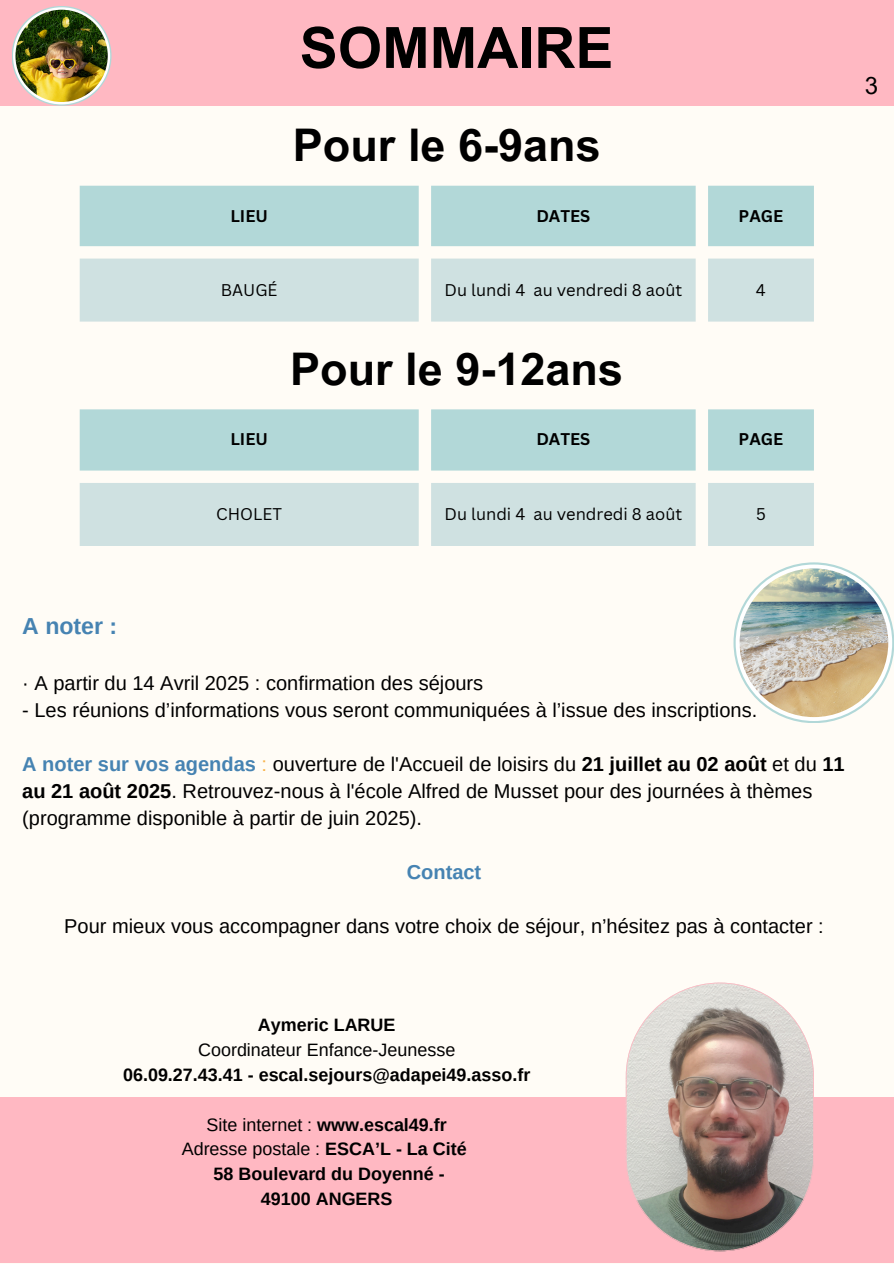
<style>
.page{position:relative;width:894px;height:1264px;background:#fff}
.page>*{position:absolute;margin:0;border:0;box-sizing:border-box;transform-origin:0 0}
.t1{font:700 57px "Arial MT Pro";color:#000}
.t2{font:700 45px "Arial MT Pro";color:#000}
.t3{font:24px "Arial MT Pro";color:#000}
.t4{font:700 23.1px "Arimo";color:#4683b2}
.t5{font:20.1px/27px "Arimo";color:#000}
.t6{font:700 20.1px "Arimo";color:#4683b2}
.t7{font:700 18px "Arimo";color:#000}
.t8{font:18px "Arimo";color:#000}
.t9{font:16.5px "Canva Sans";color:#000}
.t10{font:700 16.5px "Canva Sans";color:#000}
.s1{font-weight:700;color:#4683b2}
.s2{color:#f8b34a}
.s3{font-weight:700}
.s4{font-weight:400}
</style>
<div class="page">
<div style="left:0;top:0;width:893px;height:1263px;background:#fffcf6"></div>
<div style="left:0;top:1097px;width:893px;height:166px;background:#ffb8c2"></div>
<div style="left:0;top:0;width:893px;height:106px;background:#ffb8c2"></div>
<div style="left:80px;top:186px;width:733px;height:60px;background:#b2d8d8"></div>
<div style="left:80px;top:258px;width:733px;height:63px;background:#cfe1e1"></div>
<div style="left:80px;top:409px;width:733px;height:61px;background:#b2d8d8"></div>
<div style="left:80px;top:483px;width:733px;height:63px;background:#cfe1e1"></div>
<img style="left:625px;top:982px;width:188px;height:269px">
<svg style="left:12px;top:6px;width:99px;height:100px"></svg>
<svg style="left:13px;top:7px;width:97px;height:97px"></svg>
<img style="left:15px;top:10px;width:93px;height:92px;border-radius:50%">
<svg style="left:733px;top:562px;width:160px;height:161px"></svg>
<svg style="left:735px;top:564px;width:156px;height:157px;fill:#fff"></svg>
<img style="left:739px;top:568px;width:149px;height:149px;border-radius:50%">
<h5 class="t1" style="left:300px;top:27px;width:315px">SOMMAIRE</h5>
<h6 class="t2" style="left:293px;top:128px;width:309px">Pour le 6-9ans</h6>
<p class="t10" style="left:230px;top:204px;width:39px">LIEU</p>
<h1 class="t10" style="left:536px;top:204px;width:56px">DATES</h1>
<h2 class="t10" style="left:738px;top:204px;width:46px">PAGE</h2>
<p class="t9" style="left:221px;top:278px;width:58px">BAUGÉ</p>
<p class="t9" style="left:444px;top:278px;width:239px">Du lundi 4 au vendredi 8 août</p>
<p class="t9" style="left:755px;top:278px;width:11px">4</p>
<p class="t2" style="left:290px;top:352px;width:334px">Pour le 9-12ans</p>
<p class="t10" style="left:230px;top:428px;width:39px">LIEU</p>
<p class="t10" style="left:536px;top:428px;width:56px">DATES</p>
<p class="t10" style="left:738px;top:428px;width:46px">PAGE</p>
<p class="t9" style="left:216px;top:502px;width:67px">CHOLET</p>
<p class="t9" style="left:444px;top:502px;width:239px">Du lundi 4 au vendredi 8 août</p>
<p class="t9" style="left:755px;top:502px;width:11px">5</p>
<p class="t3" style="left:864px;top:77px;width:15px">3</p>
<p class="t4" style="left:22px;top:613px;width:97px">A noter :</p>
<p class="t5" style="left:22px;top:669px;width:462px">· A partir du 14 Avril 2025 : confirmation des séjours</p>
<p class="t5" style="left:22px;top:696px;width:736px">- Les réunions d’informations vous seront communiquées à l’issue des inscriptions.</p>
<p class="t5" style="left:22px;top:750px;width:823px"><span class="s1">A noter sur vos agendas</span> <span class="s2">:</span> ouverture de l'Accueil de loisirs du <span class="s3">21 juillet au 02 août</span> et du <span class="s3">11 au 21 août 2025</span>. Retrouvez-nous à l'école Alfred de Musset pour des journées à thèmes (programme disponible à partir de juin 2025).</p>
<h2 class="t6" style="left:406px;top:861px;width:76px">Contact</h2>
<p class="t5" style="left:64px;top:912px;width:760px">Pour mieux vous accompagner dans votre choix de séjour, n’hésitez pas à contacter :</p>
<p class="t7" style="left:258px;top:1014px;width:139px">Aymeric LARUE</p>
<p class="t8" style="left:198px;top:1039px;width:258px">Coordinateur Enfance-Jeunesse</p>
<p class="t7" style="left:123px;top:1064px;width:408px">06.09.27.43.41 - escal.sejours@adapei49.asso.fr</p>
<p class="t7" style="left:206px;top:1114px;width:242px"><span class="s4">Site internet :</span> www.escal49.fr</p>
<p class="t8" style="left:182px;top:1139px;width:286px">Adresse postale : <span class="s3">ESCA’L - La Cité</span></p>
<p class="t7" style="left:213px;top:1164px;width:232px">58 Boulevard du Doyenné -</p>
<p class="t7" style="left:261px;top:1189px;width:133px">49100 ANGERS</p>
</div>
